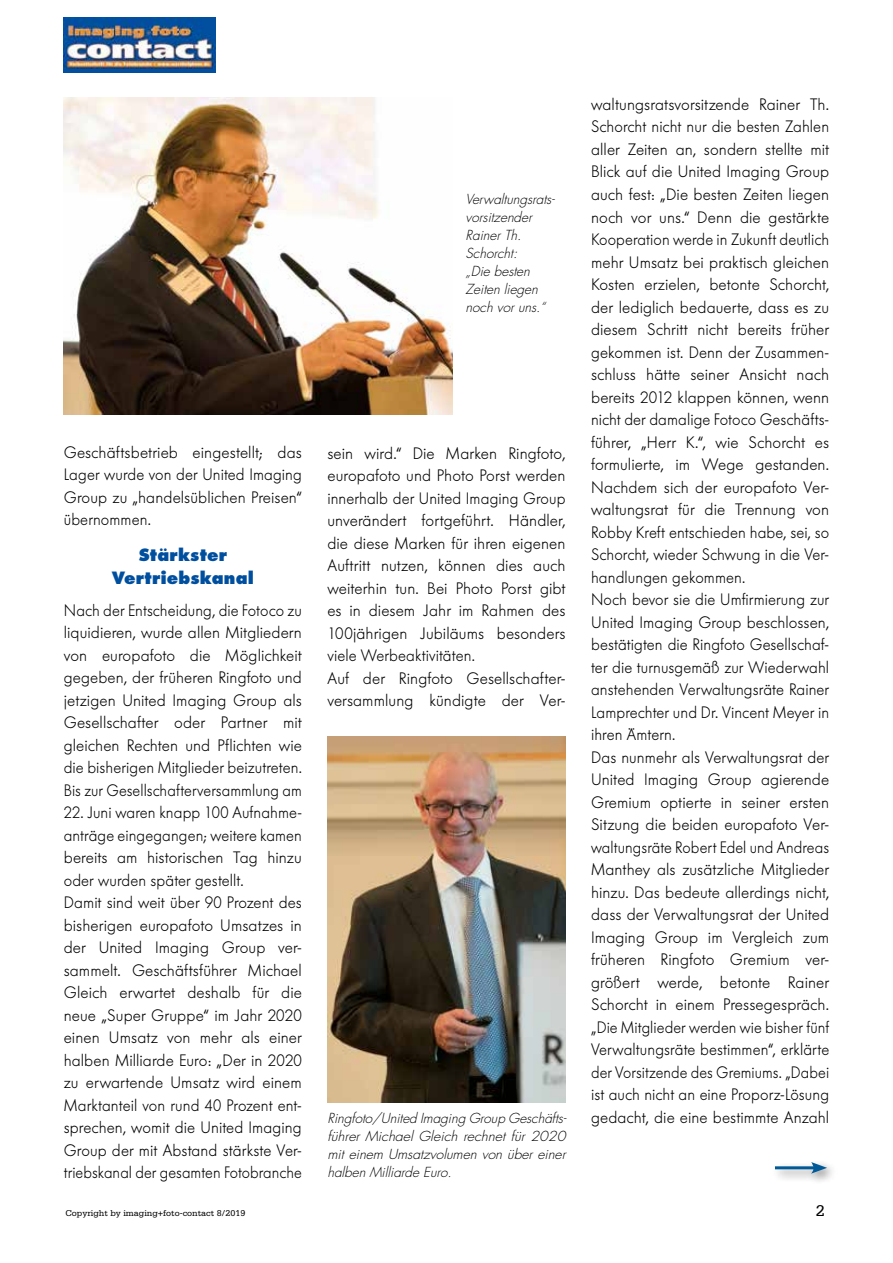
<style>
.page{position:relative;width:893px;height:1263px;background:#fff}
.page>*{position:absolute;margin:0;border:0;box-sizing:border-box;transform-origin:0 0}
.t1{font:300 16.5px/22.5px "Futura BQ";letter-spacing:.005em;color:#000}
.t2{font:300 16.5px/22.5px "Futura BQ";letter-spacing:.005em;color:#000;scale:.95 1}
.t3{font:300 16.5px/22.5px "Futura BQ";letter-spacing:.005em;color:#000;text-align:justify;scale:.94 1}
.t4{font:800 16.5px/22.5px "Futura";letter-spacing:.015em;color:#004f9f;text-align:center}
.t5{font:16.5px "Serifa";color:#000}
.t6{font:italic 300 13.5px/18px "Futura";color:#000}
.t7{font:9px "Serifa";color:#000}
</style>
<div class="page">
<img style="left:327px;top:737px;width:239px;height:365px">
<img style="left:64px;top:98px;width:389px;height:317px">
<div style="left:771px;top:1158px;width:68px;height:28px;background:#000;opacity:.5"></div>
<hr style="left:775px;top:1166px;width:42px;height:3px;background:#005a97">
<svg style="left:811px;top:1162px;width:16px;height:12px"></svg>
<img style="left:64px;top:17px;width:152px;height:56px">
<p class="t1" style="left:64px;top:441px;width:240px;text-align:justify">Geschäftsbetrieb eingestellt; das Lager wurde von der United Imaging Group zu „handelsüblichen Preisen“ übernommen.</p>
<p class="t4" style="left:112px;top:544px;width:144px">Stärkster<br>Vertriebskanal</p>
<p class="t3" style="left:64px;top:599px;width:255px">Nach der Entscheidung, die Fotoco zu liquidieren, wurde allen Mitgliedern von europafoto die Möglichkeit gegeben, der früheren Ringfoto und jetzigen United Imaging Group als Gesellschafter oder Partner mit gleichen Rechten und Pflichten wie die bisherigen Mitglieder beizutreten.<br>Bis zur Gesellschafterversammlung am</p>
<p class="t2" style="left:64px;top:801px;width:252px">22. Juni waren knapp 100 Aufnahme&shy;anträge eingegangen; weitere kamen bereits am historischen Tag hinzu oder wurden später gestellt.<br>Damit sind weit über 90 Prozent des bisherigen europafoto Umsatzes in der United Imaging Group ver-- sammelt. Geschäftsführer Michael Gleich erwartet deshalb für die neue „Super Gruppe“ im Jahr 2020 einen Umsatz von mehr als einer halben Milliarde Euro: „Der in 2020 zu erwartende Umsatz wird einem Marktanteil von rund 40 Prozent ent&shy;sprechen, womit die United Imaging Group der mit Abstand stärkste Ver&shy;triebskanal der gesamten Fotobranche</p>
<p class="t6" style="left:466px;top:190px;width:91px">Verwaltungsrats&shy;vorsitzender<br>Rainer Th.<br>Schorcht:<br>„Die besten<br>Zeiten liegen noch vor uns.“</p>
<p class="t1" style="left:327px;top:442px;width:240px">sein wird.“ Die Marken Ringfoto, europafoto und Photo Porst werden innerhalb der United Imaging Group unverändert fortgeführt. Händler, die diese Marken für ihren eigenen Auftritt nutzen, können dies auch weiterhin tun. Bei Photo Porst gibt es in diesem Jahr im Rahmen des 100jährigen Jubiläums besonders viele Werbeaktivitäten.<br>Auf der Ringfoto Gesellschafter&shy;versammlung kündigte der Ver-</p>
<p class="t6" style="left:327px;top:1110px;width:241px;text-align:justify">Ringfoto/United Imaging Group Geschäfts&shy;führer Michael Gleich rechnet für 2020 mit einem Umsatzvolumen von über einer halben Milliarde Euro.</p>
<p class="t1" style="left:591px;top:93px;width:240px">waltungsratsvorsitzende Rainer Th.<br>Schorcht nicht nur die besten Zahlen aller Zeiten an, sondern stellte mit Blick auf die United Imaging Group auch fest: „Die besten Zeiten liegen noch vor uns.“ Denn die gestärkte Kooperation werde in Zukunft deutlich mehr Umsatz bei praktisch gleichen Kosten erzielen, betonte Schorcht, der lediglich bedauerte, dass es zu diesem Schritt nicht bereits früher gekommen ist. Denn der Zusammen&shy;schluss hätte seiner Ansicht nach bereits 2012 klappen können, wenn nicht der damalige Fotoco Geschäfts&shy;führer, „Herr K.“, wie Schorcht es formulierte, im Wege gestanden.<br>Nachdem sich der europafoto Ver&shy;waltungsrat für die Trennung von Robby Kreft entschieden habe, sei, so Schorcht, wieder Schwung in die Ver&shy;handlungen gekommen.<br>Noch bevor sie die Umfirmierung zur United Imaging Group beschlossen, bestätigten die Ringfoto Gesellschaf&shy;ter die turnusgemäß zur Wiederwahl anstehenden Verwaltungsräte Rainer Lamprechter und Dr. Vincent Meyer in ihren Ämtern.<br>Das nunmehr als Verwaltungsrat der United Imaging Group agierende Gremium optierte in seiner ersten Sitzung die beiden europafoto Ver&shy;waltungsräte Robert Edel und Andreas Manthey als zusätzliche Mitglieder hinzu. Das bedeute allerdings nicht, dass der Verwaltungsrat der United Imaging Group im Vergleich zum früheren Ringfoto Gremium ver&shy;größert werde, betonte Rainer Schorcht in einem Pressegespräch. „Die Mitglieder werden wie bisher fünf Verwaltungsräte bestimmen“, erklärte der Vorsitzende des Gremiums. „Dabei ist auch nicht an eine Proporz-Lösung gedacht, die eine bestimmte Anzahl</p>
<p class="t7" style="left:65px;top:1208px;width:181px">Copyright by imaging+foto-contact 8/2019</p>
<p class="t5" style="left:816px;top:1201px;width:11px">2</p>
</div>
